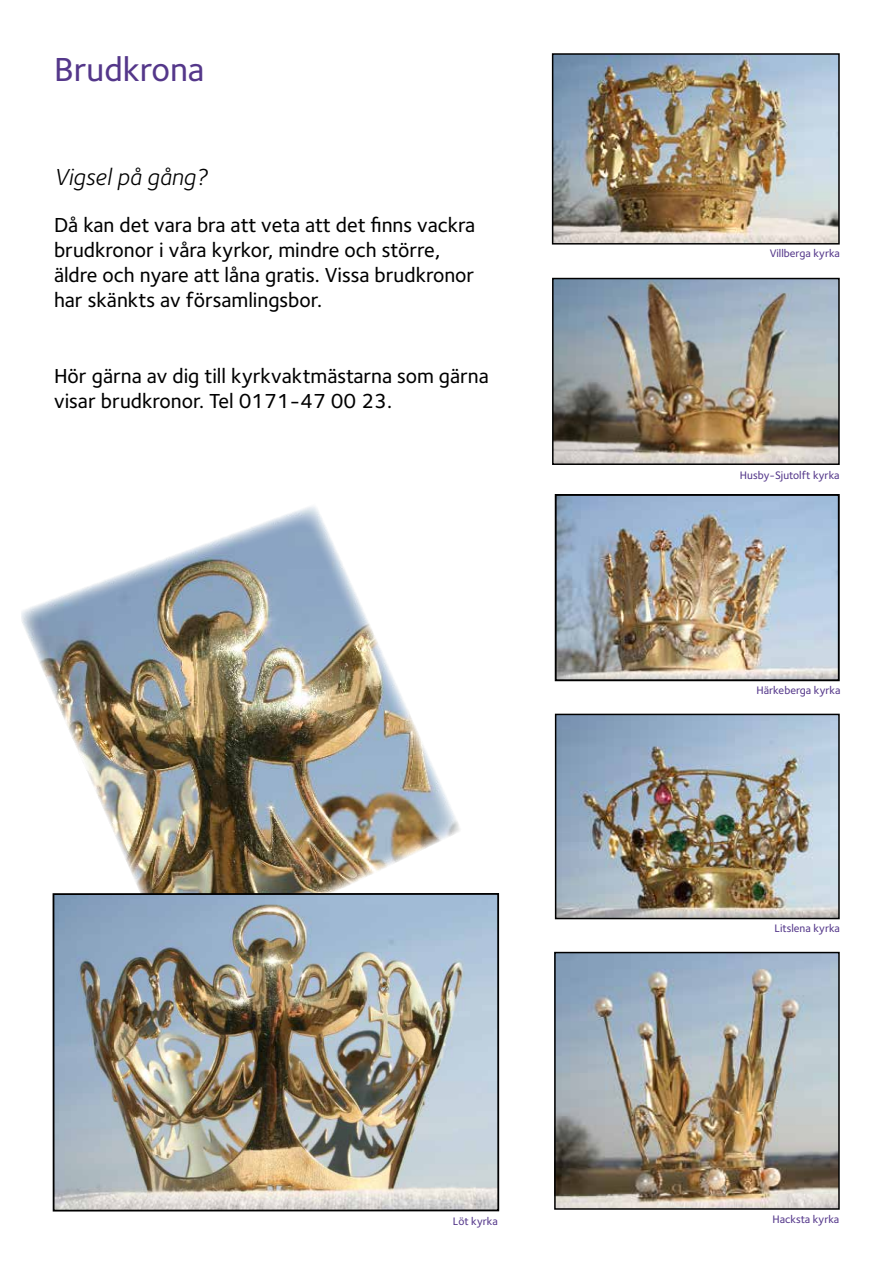
<style>
.page{position:relative;width:893px;height:1263px;background:#fff}
.page>*{position:absolute;margin:0;border:0;box-sizing:border-box;transform-origin:0 0}
.t1{font:500 34.5px "Foundry Sterling";color:#54378a}
.t2{font:italic 24px "Foundry Sterling";color:#000}
.t3{font:500 21px/25.2px "Foundry Sterling";color:#000}
.t4{font:500 11.25px "Foundry Sterling";color:#54378a}
</style>
<div class="page">
<img style="left:21px;top:506px;width:439px;height:463px">
<img style="left:56px;top:896px;width:440px;height:312px">
<div style="left:53px;top:893px;width:446px;height:318px;border:2px solid #000"></div>
<img style="left:555px;top:56px;width:282px;height:186px">
<div style="left:552px;top:53px;width:288px;height:192px;border:2px solid #000"></div>
<img style="left:555px;top:281px;width:282px;height:181px">
<div style="left:552px;top:278px;width:288px;height:187px;border:2px solid #000"></div>
<img style="left:558px;top:497px;width:279px;height:181px">
<div style="left:555px;top:494px;width:285px;height:187px;border:2px solid #000"></div>
<img style="left:558px;top:717px;width:279px;height:199px">
<div style="left:555px;top:714px;width:285px;height:205px;border:2px solid #000"></div>
<img style="left:557px;top:955px;width:280px;height:252px">
<div style="left:554px;top:952px;width:286px;height:258px;border:2px solid #000"></div>
<h1 class="t1" style="left:54px;top:49px;width:152px">Brudkrona</h1>
<p class="t2" style="left:54px;top:163px;width:155px">Vigsel på gång?</p>
<p class="t3" style="left:54px;top:212px;width:423px">Då kan det vara bra att veta att det finns vackra brudkronor i våra kyrkor, mindre och större, äldre och nyare att låna gratis. Vissa brudkronor har skänkts av församlingsbor.</p>
<p class="t3" style="left:54px;top:363px;width:436px">Hör gärna av dig till kyrkvaktmästarna som gärna visar brudkronor. Tel 0171-47 00 23.</p>
<p class="t4" style="left:453px;top:1215px;width:46px">Löt kyrka</p>
<p class="t4" style="left:770px;top:246px;width:72px">Villberga kyrka</p>
<p class="t4" style="left:740px;top:468px;width:101px">Husby-Sjutolft kyrka</p>
<p class="t4" style="left:757px;top:684px;width:85px">Härkeberga kyrka</p>
<p class="t4" style="left:775px;top:921px;width:67px">Litslena kyrka</p>
<p class="t4" style="left:772px;top:1212px;width:68px">Hacksta kyrka</p>
</div>
